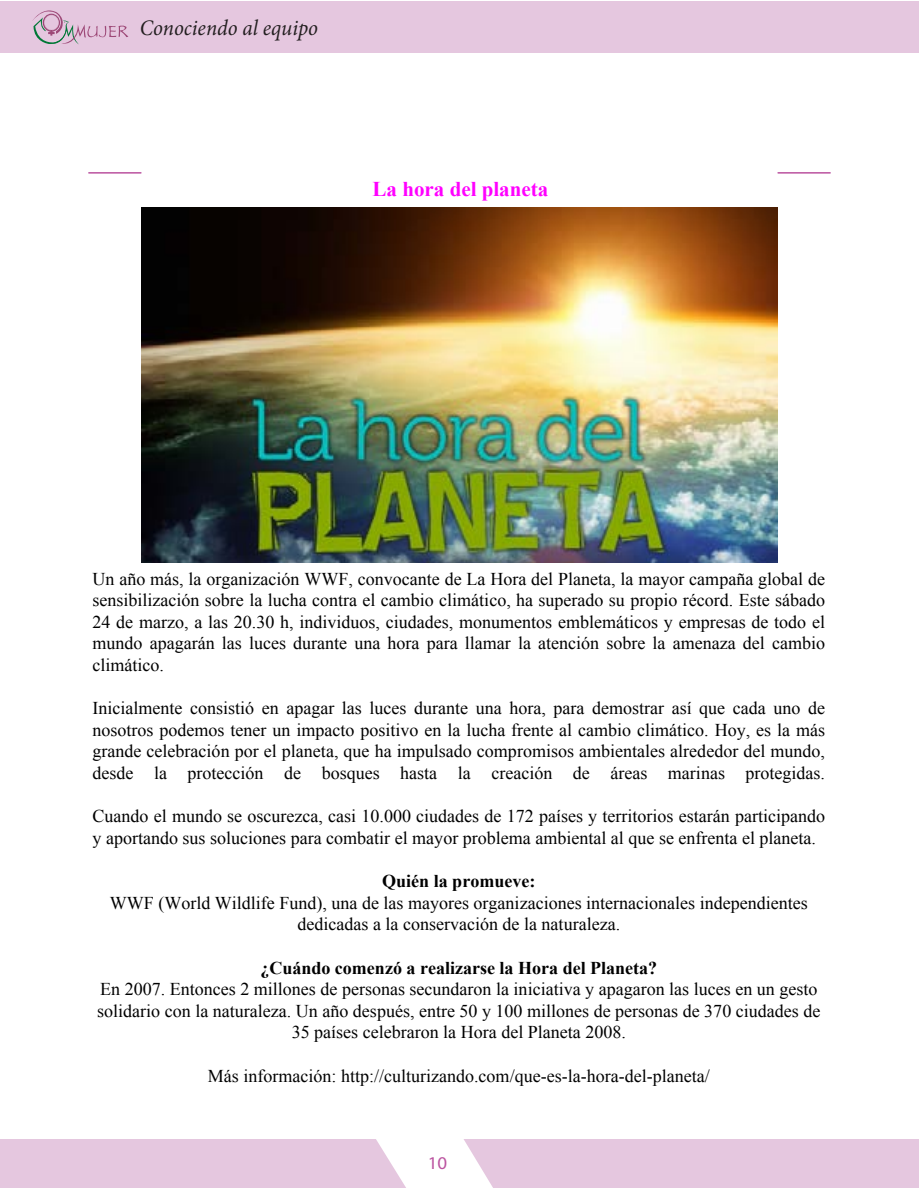
<style>
.page{position:relative;width:919px;height:1188px;background:#fff}
.page>*{position:absolute;margin:0;border:0;box-sizing:border-box;transform-origin:0 0}
.t1{font:italic 22.2px "Minion Pro";color:#231f20;scale:.94 1}
.t2{font:700 21px "Times New Roman";color:#f0f}
.t3{font:18px/21.6px "Times New Roman";color:#000;text-align:justify}
.t4{font:700 18px "Times New Roman";color:#000}
.t5{font:18px "Myriad Pro";color:#bc55a1;scale:1.05 1}
</style>
<div class="page">
<div style="left:0;top:1px;width:917px;height:51px;background:#e5c7df"></div>
<div style="left:1px;top:1139px;width:917px;height:49px;background:#e5c7df"></div>
<svg style="left:376px;top:1139px;width:117px;height:49px"></svg>
<svg style="left:32px;top:10px;width:96px;height:35px"></svg>
<hr style="left:88px;top:172px;width:53px;height:2px;background:#bc55a1">
<hr style="left:777px;top:172px;width:53px;height:2px;background:#bc55a1">
<img style="left:141px;top:207px;width:636px;height:355px">
<p class="t1" style="left:140px;top:13px;width:191px">Conociendo al equipo</p>
<p class="t2" style="left:372px;top:174px;width:177px">La hora del planeta</p>
<p class="t3" style="left:92px;top:567px;width:733px">Un año más, la organización WWF, convocante de La Hora del Planeta, la mayor campaña global de sensibilización sobre la lucha contra el cambio climático, ha superado su propio récord. Este sábado 24 de marzo, a las 20.30 h, individuos, ciudades, monumentos emblemáticos y empresas de todo el mundo apagarán las luces durante una hora para llamar la atención sobre la amenaza del cambio climático.</p>
<p class="t3" style="left:92px;top:697px;width:733px">Inicialmente consistió en apagar las luces durante una hora, para demostrar así que cada uno de nosotros podemos tener un impacto positivo en la lucha frente al cambio climático. Hoy, es la más grande celebración por el planeta, que ha impulsado compromisos ambientales alrededor del mundo, desde la protección de bosques hasta la creación de áreas marinas protegidas.</p>
<p class="t3" style="left:92px;top:805px;width:733px">Cuando el mundo se oscurezca, casi 10.000 ciudades de 172 países y territorios estarán participando y aportando sus soluciones para combatir el mayor problema ambiental al que se enfrenta el planeta.</p>
<p class="t4" style="left:382px;top:868px;width:155px">Quién la promueve:</p>
<p class="t3" style="left:110px;top:891px;width:699px;text-align:center">WWF (World Wildlife Fund), una de las mayores organizaciones internacionales independientes dedicadas a la conservación de la naturaleza.</p>
<p class="t4" style="left:260px;top:954px;width:398px">¿Cuándo comenzó a realizarse la Hora del Planeta?</p>
<p class="t3" style="left:97px;top:977px;width:724px;text-align:center">En 2007. Entonces 2 millones de personas secundaron la iniciativa y apagaron las luces en un gesto solidario con la naturaleza. Un año después, entre 50 y 100 millones de personas de 370 ciudades de<br>35 países celebraron la Hora del Planeta 2008.</p>
<p class="t3" style="left:208px;top:1064px;width:503px">Más información: http://culturizando.com/que-es-la-hora-del-planeta/</p>
<p class="t5" style="left:427px;top:1152px;width:20px">10</p>
</div>
